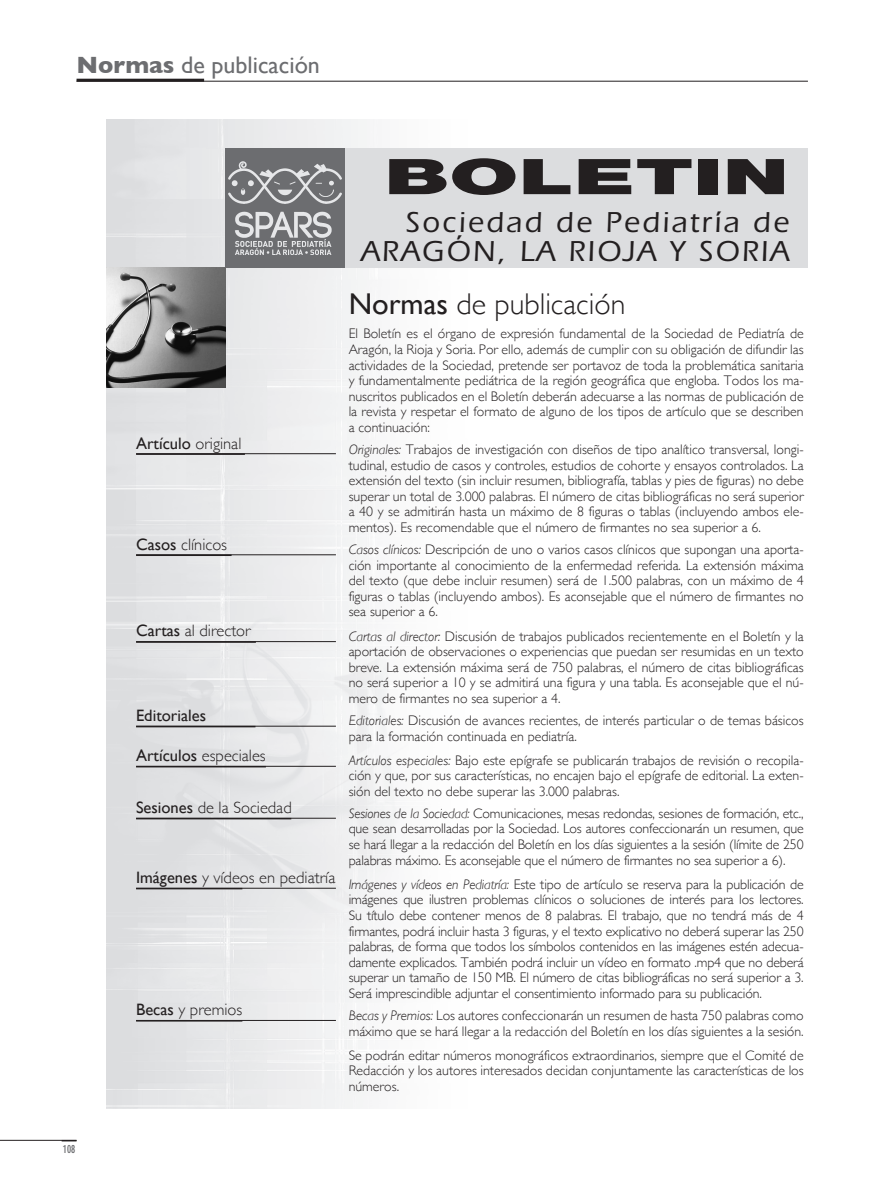
<style>
.page{position:relative;width:893px;height:1191px;background:#fff}
.page>*{position:absolute;margin:0;border:0;box-sizing:border-box;transform-origin:0 0}
.t1{font:900 49.05px "Helvetica Neue LT Std";color:#231f20;scale:1.78 1}
._10-Texto_Común{font:300 30px "Gill Sans";color:#231f20}
.t2{font:500 29.85px "Itc Eras";letter-spacing:.08em;color:#231f20}
.t3{font:24px "Gill Sans";color:#6c6d70}
._10-Texto_Común-2{font:300 16.5px "Gill Sans";color:#231f20}
._10-Texto_Común-3{font:16.5px "Gill Sans";color:#231f20}
._10-Texto_Común-4{font:300 13.8px/15.6px "Gill Sans";color:#231f20;text-align:justify}
.t4{font:500 condensed 12px "Gill Sans Nova";color:#6c6d70}
.s1{font-weight:700}
.s2{font-weight:300}
.s3{font-weight:400}
.s4{font-style:italic}
</style>
<div class="page">
<hr style="left:77px;top:79px;width:127px;height:3px;background:#231f20">
<hr style="left:77px;top:81px;width:731px;height:1px;background:#231f20">
<hr style="left:0;top:1140px;width:77px;height:1px;background:#231f20">
<img style="left:106px;top:119px;width:363px;height:989px">
<div style="left:344px;top:149px;width:464px;height:119px;background:#dcdddf"></div>
<div style="left:225px;top:149px;width:119px;height:119px;background:#6c6d70"></div>
<img style="left:229px;top:161px;width:112px;height:93px">
<img style="left:106px;top:268px;width:119px;height:119px">
<hr style="left:136px;top:453px;width:109px;height:2px;background:#231f20">
<hr style="left:136px;top:453px;width:200px;height:1px;background:#231f20">
<hr style="left:136px;top:554px;width:96px;height:2px;background:#231f20">
<hr style="left:136px;top:554px;width:200px;height:1px;background:#231f20">
<hr style="left:136px;top:641px;width:120px;height:2px;background:#231f20">
<hr style="left:136px;top:641px;width:200px;height:1px;background:#231f20">
<hr style="left:136px;top:726px;width:200px;height:1px;background:#231f20">
<hr style="left:136px;top:766px;width:200px;height:1px;background:#231f20">
<hr style="left:136px;top:818px;width:200px;height:1px;background:#231f20">
<hr style="left:136px;top:1020px;width:200px;height:1px;background:#231f20">
<hr style="left:136px;top:888px;width:200px;height:1px;background:#231f20">
<h3 class="t3" style="left:77px;top:50px;width:245px"><span class="s1">Normas</span> de publicación</h3>
<p class="t4" style="left:63px;top:1141px;width:14px">108</p>
<p class="_10-Texto_Común-3" style="left:136px;top:433px;width:107px">Artículo <span class="s2">original</span></p>
<p class="_10-Texto_Común-2" style="left:136px;top:531px;width:93px"><span class="s3">Casos</span> clínicos</p>
<p class="_10-Texto_Común-2" style="left:136px;top:618px;width:116px"><span class="s3">Cartas</span> al director</p>
<p class="_10-Texto_Común-3" style="left:136px;top:705px;width:71px">Editoriales</p>
<p class="_10-Texto_Común-2" style="left:136px;top:742px;width:131px"><span class="s3">Artículos</span> especiales</p>
<p class="_10-Texto_Común-2" style="left:136px;top:794px;width:157px"><span class="s3">Sesiones</span> de la Sociedad</p>
<p class="_10-Texto_Común-2" style="left:136px;top:864px;width:201px"><span class="s3">Imágenes</span> y vídeos en pediatría</p>
<p class="_10-Texto_Común-2" style="left:136px;top:996px;width:108px"><span class="s3">Becas</span> y premios</p>
<p class="t1" style="left:384px;top:147px;width:229px">BOLETIN</p>
<p class="t2" style="left:406px;top:205px;width:385px">Sociedad de Pediatría de</p>
<p class="t2" style="left:361px;top:235px;width:429px">ARAGÓN, LA RIOJA Y SORIA</p>
<p class="_10-Texto_Común" style="left:349px;top:281px;width:278px"><span class="s3">Normas</span> de publicación</p>
<p class="_10-Texto_Común-4" style="left:349px;top:325px;width:456px">El Boletín es el órgano de expresión fundamental de la Sociedad de Pediatría de Aragón, la Rioja y Soria. Por ello, además de cumplir con su obligación de difundir las actividades de la Sociedad, pretende ser portavoz de toda la problemática sanitaria y fundamentalmente pediátrica de la región geográfica que engloba. Todos los ma&shy;nuscritos publicados en el Boletín deberán adecuarse a las normas de publicación de la revista y respetar el formato de alguno de los tipos de artículo que se describen a continuación:</p>
<p class="_10-Texto_Común-4" style="left:349px;top:441px;width:456px"><span class="s4">Originales:</span> Trabajos de investigación con diseños de tipo analítico transversal, longi&shy;tudinal, estudio de casos y controles, estudios de cohorte y ensayos controlados. La extensión del texto (sin incluir resumen, bibliografía, tablas y pies de figuras) no debe superar un total de 3.000 palabras. El número de citas bibliográficas no será superior a 40 y se admitirán hasta un máximo de 8 figuras o tablas (incluyendo ambos ele&shy;mentos). Es recomendable que el número de firmantes no sea superior a 6.</p>
<p class="_10-Texto_Común-4" style="left:349px;top:541px;width:456px"><span class="s4">Casos clínicos:</span> Descripción de uno o varios casos clínicos que supongan una aporta&shy;ción importante al conocimiento de la enfermedad referida. La extensión máxima del texto (que debe incluir resumen) será de 1.500 palabras, con un máximo de 4 figuras o tablas (incluyendo ambos). Es aconsejable que el número de firmantes no sea superior a 6.</p>
<p class="_10-Texto_Común-4" style="left:349px;top:627px;width:457px"><span class="s4">Cartas al director:</span> Discusión de trabajos publicados recientemente en el Boletín y la aportación de observaciones o experiencias que puedan ser resumidas en un texto breve. La extensión máxima será de 750 palabras, el número de citas bibliográficas no será superior a 10 y se admitirá una figura y una tabla. Es aconsejable que el nú&shy;mero de firmantes no sea superior a 4.</p>
<p class="_10-Texto_Común-4" style="left:349px;top:712px;width:456px"><span class="s4">Editoriales:</span> Discusión de avances recientes, de interés particular o de temas básicos para la formación continuada en pediatría.</p>
<p class="_10-Texto_Común-4" style="left:349px;top:751px;width:456px"><span class="s4">Artículos especiales:</span> Bajo este epígrafe se publicarán trabajos de revisión o recopila&shy;ción y que, por sus características, no encajen bajo el epígrafe de editorial. La exten&shy;sión del texto no debe superar las 3.000 palabras.</p>
<p class="_10-Texto_Común-4" style="left:349px;top:805px;width:456px"><span class="s4">Sesiones de la Sociedad:</span> Comunicaciones, mesas redondas, sesiones de formación, etc., que sean desarrolladas por la Sociedad. Los autores confeccionarán un resumen, que se hará llegar a la redacción del Boletín en los días siguientes a la sesión (límite de 250 palabras máximo. Es aconsejable que el número de firmantes no sea superior a 6).</p>
<p class="_10-Texto_Común-4" style="left:349px;top:875px;width:457px"><span class="s4">Imágenes y vídeos en Pediatría:</span> Este tipo de artículo se reserva para la publicación de imágenes que ilustren problemas clínicos o soluciones de interés para los lectores.<br>Su título debe contener menos de 8 palabras. El trabajo, que no tendrá más de 4 firmantes, podrá incluir hasta 3 figuras, y el texto explicativo no deberá superar las 250 palabras, de forma que todos los símbolos contenidos en las imágenes estén adecua&shy;damente explicados. También podrá incluir un vídeo en formato .mp4 que no deberá superar un tamaño de 150 MB. El número de citas bibliográficas no será superior a 3.<br>Será imprescindible adjuntar el consentimiento informado para su publicación.</p>
<p class="_10-Texto_Común-4" style="left:349px;top:1007px;width:457px"><span class="s4">Becas y Premios:</span> Los autores confeccionarán un resumen de hasta 750 palabras como máximo que se hará llegar a la redacción del Boletín en los días siguientes a la sesión.</p>
<p class="_10-Texto_Común-4" style="left:349px;top:1046px;width:456px">Se podrán editar números monográficos extraordinarios, siempre que el Comité de Redacción y los autores interesados decidan conjuntamente las características de los números.</p>
</div>
